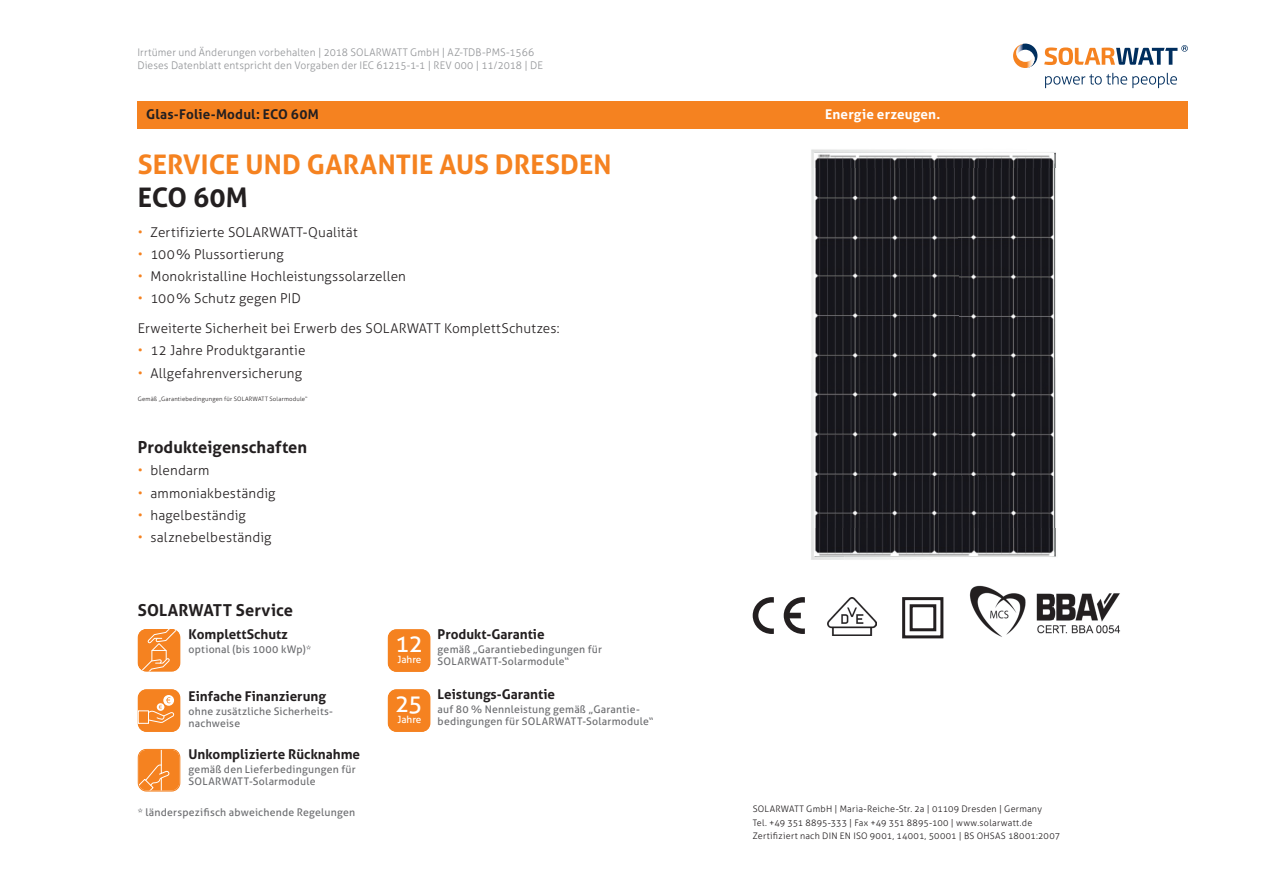
<style>
.page{position:relative;width:1263px;height:893px;background:#fff}
.page>*{position:absolute;margin:0;border:0;box-sizing:border-box;transform-origin:0 0}
.t1{font:700 27px "Aller";letter-spacing:.005em;color:#f58220}
.t2{font:700 27px "Aller";letter-spacing:-.005em;color:#231f20}
.t3{font:24px "Aller";color:#fff}
.t4{font:700 16.5px "Aller";letter-spacing:.005em;color:#231f20}
.t5{font:300 13.5px "Aller";letter-spacing:.015em;color:#231f20}
.t6{font:700 13.5px "Aller";color:#231f20}
.t7{font:700 13.5px "Aller";letter-spacing:.01em;color:#fff}
.t8{font:10.5px/12px "Aller";letter-spacing:.02em;color:#6c6d70}
.t9{font:300 10.5px/13.5px "Aller";letter-spacing:.01em;color:#939598}
.t10{font:10.05px "Aller";color:#fff}
.t11{font:300 9px/13.5px "Aller";letter-spacing:.025em;color:#231f20}
.t12{font:300 6px "Aller";letter-spacing:.03em;color:#231f20}
.s1{color:#f58220}
</style>
<div class="page">
<div style="left:138px;top:101px;width:1050px;height:27px;background:#f58220"></div>
<svg style="left:1044px;top:45px;width:144px;height:20px"></svg>
<svg style="left:1045px;top:73px;width:132px;height:15px"></svg>
<svg style="left:1034px;top:47px;width:3px;height:17px"></svg>
<img style="left:1013px;top:44px;width:21px;height:24px">
<img style="left:827px;top:597px;width:49px;height:38px">
<svg style="left:753px;top:597px;width:21px;height:37px"></svg>
<svg style="left:784px;top:597px;width:21px;height:37px"></svg>
<img style="left:969px;top:585px;width:152px;height:52px">
<div style="left:902px;top:597px;width:41px;height:41px;border:3px solid #231f20"></div>
<div style="left:910px;top:604px;width:26px;height:27px;border:3px solid #231f20"></div>
<img style="left:811px;top:528px;width:33px;height:32px">
<img style="left:844px;top:528px;width:212px;height:32px">
<img style="left:811px;top:149px;width:245px;height:19px">
<img style="left:811px;top:168px;width:3px;height:360px">
<img style="left:1054px;top:168px;width:2px;height:360px">
<img style="left:814px;top:153px;width:240px;height:402px">
<svg style="left:138px;top:629px;width:42px;height:43px;background:#f6933f"></svg>
<svg style="left:138px;top:689px;width:42px;height:43px;background:#f69441"></svg>
<div style="left:138px;top:711px;width:10px;height:12px;background:#f58220"></div>
<div style="left:138px;top:710px;width:11px;height:14px;border:1px solid #fff"></div>
<svg style="left:138px;top:749px;width:42px;height:43px;background:#f59039"></svg>
<svg style="left:388px;top:629px;width:42px;height:43px;background:#f58627"></svg>
<div style="left:388px;top:689px;width:42px;height:43px;background:#f58220"></div>
<p class="t9" style="left:137px;top:45px;width:407px">Irrtümer und Änderungen vorbehalten | 2018 SOLARWATT GmbH | AZ-TDB-PMS-1566<br>Dieses Datenblatt entspricht den Vorgaben der IEC 61215-1-1 | REV 000 | 11/2018 | DE</p>
<p class="t6" style="left:146px;top:106px;width:174px">Glas-Folie-Modul: ECO 60M</p>
<h1 class="t1" style="left:138px;top:148px;width:475px">SERVICE UND GARANTIE AUS DRESDEN</h1>
<h1 class="t2" style="left:138px;top:181px;width:112px">ECO 60M</h1>
<p class="t5" style="left:138px;top:224px;width:221px"><span class="s1">•</span> Zertifizierte SOLARWATT-Qualität</p>
<p class="t5" style="left:138px;top:246px;width:147px"><span class="s1">•</span> 100 % Plussortierung</p>
<p class="t5" style="left:138px;top:268px;width:270px"><span class="s1">•</span> Monokristalline Hochleistungssolarzellen</p>
<p class="t5" style="left:138px;top:291px;width:165px"><span class="s1">•</span> 100 % Schutz gegen PID</p>
<p class="t5" style="left:138px;top:320px;width:423px">Erweiterte Sicherheit bei Erwerb des SOLARWATT KomplettSchutzes:</p>
<p class="t5" style="left:138px;top:343px;width:169px"><span class="s1">•</span> 12 Jahre Produktgarantie</p>
<p class="t5" style="left:138px;top:365px;width:166px"><span class="s1">•</span> Allgefahrenversicherung</p>
<p class="t12" style="left:138px;top:395px;width:171px">Gemäß „Garantiebedingungen für SOLARWATT Solarmodule“</p>
<p class="t4" style="left:138px;top:437px;width:171px">Produkteigenschaften</p>
<p class="t5" style="left:138px;top:462px;width:73px"><span class="s1">•</span> blendarm</p>
<p class="t5" style="left:138px;top:485px;width:139px"><span class="s1">•</span> ammoniakbeständig</p>
<p class="t5" style="left:138px;top:507px;width:110px"><span class="s1">•</span> hagelbeständig</p>
<p class="t5" style="left:138px;top:529px;width:135px"><span class="s1">•</span> salznebelbeständig</p>
<p class="t4" style="left:138px;top:600px;width:157px">SOLARWATT Service</p>
<p class="t6" style="left:189px;top:626px;width:101px">KomplettSchutz</p>
<p class="t8" style="left:189px;top:643px;width:124px">optional (bis 1000 kWp)*</p>
<p class="t6" style="left:189px;top:688px;width:139px">Einfache Finanzierung</p>
<p class="t8" style="left:189px;top:705px;width:146px">ohne zusätzliche Sicherheits&shy;nachweise</p>
<p class="t6" style="left:189px;top:746px;width:173px">Unkomplizierte Rücknahme</p>
<p class="t8" style="left:189px;top:763px;width:168px">gemäß den Lieferbedingungen für<br>SOLARWATT-Solarmodule</p>
<h2 class="t3" style="left:395px;top:629px;width:29px">12</h2>
<p class="t10" style="left:397px;top:653px;width:26px">Jahre</p>
<h2 class="t3" style="left:395px;top:689px;width:29px">25</h2>
<p class="t10" style="left:397px;top:713px;width:26px">Jahre</p>
<p class="t6" style="left:438px;top:626px;width:109px">Produkt-Garantie</p>
<p class="t8" style="left:438px;top:644px;width:166px">gemäß „Garantiebedingungen für<br>SOLARWATT-Solarmodule“</p>
<p class="t6" style="left:438px;top:686px;width:119px">Leistungs-Garantie</p>
<p class="t8" style="left:438px;top:704px;width:218px">auf 80 % Nennleistung gemäß „Garantie&shy;bedingungen für SOLARWATT-Solarmodule“</p>
<p class="t7" style="left:825px;top:106px;width:117px">Energie erzeugen.</p>
<p class="t8" style="left:138px;top:806px;width:219px">* länderspezifisch abweichende Regelungen</p>
<p class="t11" style="left:753px;top:802px;width:309px">SOLARWATT GmbH | Maria-Reiche-Str. 2a | 01109 Dresden | Germany<br>Tel. +49 351 8895-333 | Fax +49 351 8895-100 | www.solarwatt.de<br>Zertifiziert nach DIN EN ISO 9001, 14001, 50001 | BS OHSAS 18001:2007</p>
</div>
